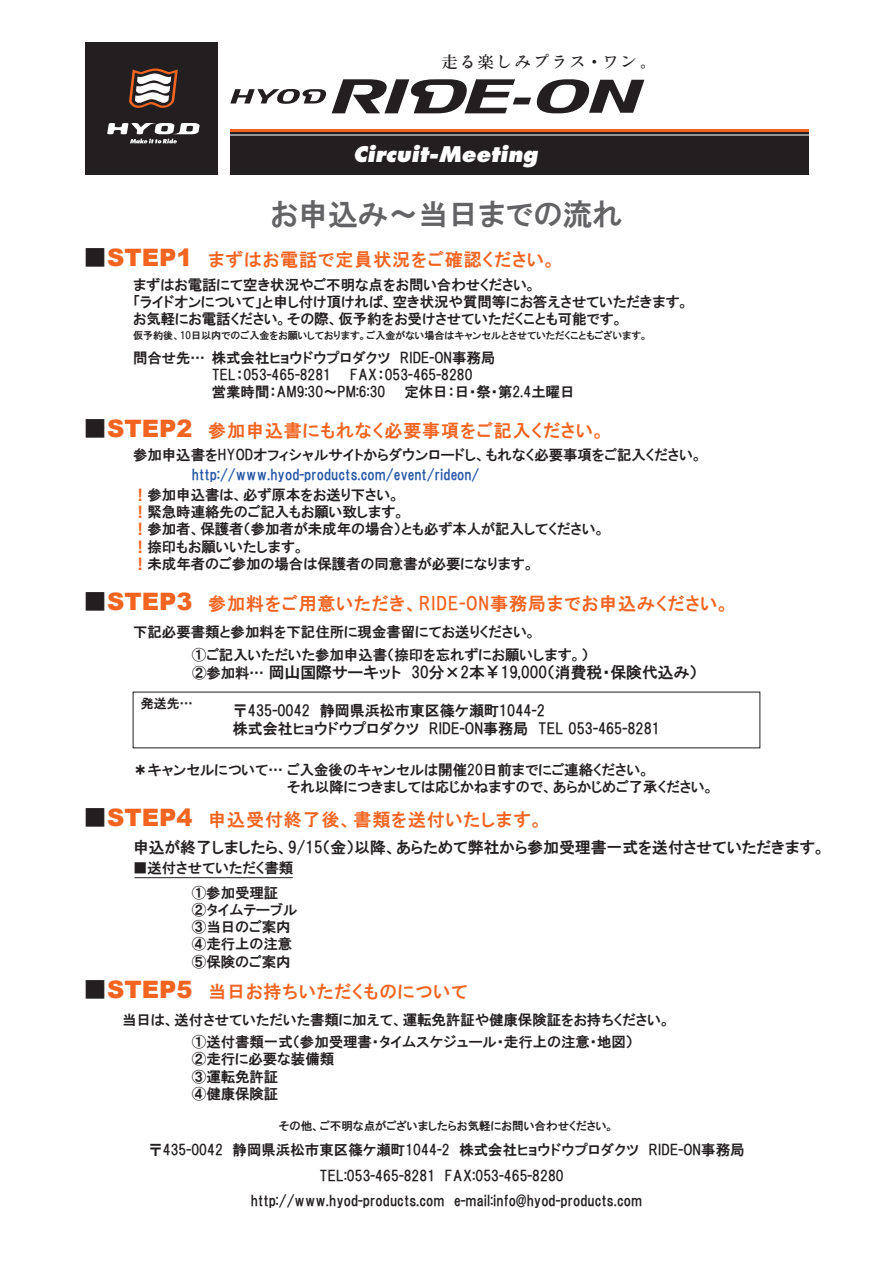
<style>
.page{position:relative;width:893px;height:1263px;background:#fff}
.page>*{position:absolute;margin:0;border:0;box-sizing:border-box;transform-origin:0 0}
.t1{font:30px "HGP Gothic E";color:#636366}
.t2{font:italic 800 21px "Futura Std";color:#fff}
.t3{font:18px "HGP Gothic E";letter-spacing:.05em;color:#f36421}
.t4{font:16.5px "Ro TJ Std B";letter-spacing:.095em;color:#231f20}
.t5{font:15.9px "HGP Gothic E";color:#231f20}
.t6{font:15px/18px "HGP Gothic E";color:#231f20}
.t7{font:14.4px/17.2px "HGP Gothic E";color:#231f20}
.t8{font:14.4px/20.2px "HGP Gothic E";color:#2556a6}
.t9{font:12.9px "HGP Gothic E";color:#231f20}
.t10{font:11.55px "HGP Gothic E";color:#231f20}
.t11{font:10.05px "HGP Gothic E";color:#231f20}
.s1{font-family:"Ro H Min Sink Std";font-weight:700}
.s2{font-size:24px;color:#231f20}
.s3{font-family:"Arial";font-weight:900;font-size:24px}
.s4{color:#f36421}
.s5{color:#231f20}
.s6{font-size:14.4px}
</style>
<div class="page">
<hr style="left:135px;top:877px;width:158px;height:1px;background:#231f20">
<div style="left:85px;top:43px;width:133px;height:132px;background:#231f20"></div>
<svg style="left:129px;top:69px;width:49px;height:39px"></svg>
<svg style="left:107px;top:123px;width:93px;height:20px"></svg>
<div style="left:230px;top:130px;width:578px;height:45px;background:#231f20"></div>
<hr style="left:230px;top:130px;width:578px;height:2px;background:#f36421">
<hr style="left:230px;top:134px;width:578px;height:1px;background:#939598">
<svg style="left:230px;top:79px;width:414px;height:34px"></svg>
<p class="t4" style="left:441px;top:53px;width:217px"><span class="s1">走</span>る<span class="s1">楽</span>しみプラス<span class="s1">・</span>ワン<span class="s1">。</span></p>
<h2 class="t2" style="left:353px;top:141px;width:186px">Circuit-Meeting</h2>
<h1 class="t1" style="left:270px;top:199px;width:354px">お申込み～当日までの流れ</h1>
<p class="t3" style="left:83px;top:251px;width:475px"><span class="s2">■</span><span class="s3">STEP1</span> まずはお電話で定員状況をご確認ください。</p>
<p class="t7" style="left:133px;top:276px;width:558px">まずはお電話にて空き状況やご不明な点をお問い合わせください。<br>「ライドオンについて」と申し付け頂ければ、空き状況や質問等にお答えさせていただきます。お気軽にお電話ください。その際、仮予約をお受けさせていただくことも可能です。</p>
<p class="t11" style="left:133px;top:330px;width:516px">仮予約後、10日以内でのご入金をお願いしております。ご入金がない場合はキャンセルとさせていただくこともございます。</p>
<p class="t7" style="left:212px;top:349px;width:364px;text-indent:-79px">問合せ先… 株式会社ヒョウドウプロダクツ　RIDE-ON事務局<br>TEL：053-465-8281　　FAX：053-465-8280<br>営業時間：AM9:30～PM:6:30　　定休日：日・祭・第2.4土曜日</p>
<p class="t3" style="left:83px;top:422px;width:524px"><span class="s2">■</span><span class="s3">STEP2</span> 参加申込書にもれなく必要事項をご記入ください。</p>
<p class="t7" style="left:133px;top:446px;width:571px">参加申込書をHYODオフィシャルサイトからダウンロードし、もれなく必要事項をご記入ください。</p>
<p class="t8" style="left:133px;top:464px;width:348px;text-indent:59px">http://www.hyod-products.com/event/rideon/<span class="s4">！</span><span class="s5">参加申込書は、必ず原本をお送り下さい。</span></p>
<p class="t7" style="left:133px;top:503px;width:474px"><span class="s4">！</span>緊急時連絡先のご記入もお願い致します。<br><span class="s4">！</span>参加者、保護者（参加者が未成年の場合）とも必ず本人が記入してください。<span class="s4">！</span>捺印もお願いいたします。<br><span class="s4">！</span>未成年者のご参加の場合は保護者の同意書が必要になります。</p>
<p class="t3" style="left:83px;top:594px;width:649px"><span class="s2">■</span><span class="s3">STEP3</span> 参加料をご用意いただき、RIDE-ON事務局までお申込みください。</p>
<p class="t7" style="left:192px;top:620px;width:398px;line-height:22.8px;text-indent:-59px">下記必要書類と参加料を下記住所に現金書留にてお送りください。<br>①ご記入いただいた参加申込書（捺印を忘れずにお願いします。）</p>
<p class="t5" style="left:192px;top:664px;width:507px"><span class="s6">②参加料…</span> 岡山国際サーキット 30分×2本￥19,000（消費税・保険代込み）</p>
<p class="t9" style="left:141px;top:697px;width:53px">発送先…</p>
<p class="t6" style="left:233px;top:701px;width:428px">〒435-0042　静岡県浜松市東区篠ケ瀬町1044-2<br>株式会社ヒョウドウプロダクツ　RIDE-ON事務局　TEL 053-465-8281</p>
<p class="t7" style="left:287px;top:761px;width:429px;text-indent:-154px">＊キャンセルについて… ご入金後のキャンセルは開催20日前までにご連絡ください。<br>それ以降につきましては応じかねますので、あらかじめご了承ください。</p>
<p class="t3" style="left:83px;top:810px;width:462px"><span class="s2">■</span><span class="s3">STEP4</span> 申込受付終了後、書類を送付いたします。</p>
<p class="t5" style="left:133px;top:839px;width:694px">申込が終了しましたら、9/15（金）以降、あらためて弊社から参加受理書一式を送付させていただきます。</p>
<p class="t7" style="left:192px;top:856px;width:103px;line-height:24.5px;text-indent:-59px">■送付させていただく書類<br>①参加受理証</p>
<p class="t7" style="left:192px;top:901px;width:107px">②タイムテーブル<br>③当日のご案内<br>④走行上の注意<br>⑤保険のご案内</p>
<p class="t3" style="left:83px;top:982px;width:386px"><span class="s2">■</span><span class="s3">STEP5</span> 当日お持ちいただくものについて</p>
<p class="t7" style="left:192px;top:1009px;width:480px;line-height:21.9px;text-indent:-70px">当日は、送付させていただいた書類に加えて、運転免許証や健康保険証をお持ちください。<br>①送付書類一式（参加受理書・タイムスケジュール・走行上の注意・地図）</p>
<p class="t7" style="left:192px;top:1050px;width:144px">②走行に必要な装備類<br>③運転免許証<br>④健康保険証</p>
<p class="t10" style="left:279px;top:1120px;width:337px">その他、ご不明な点がございましたらお気軽にお問い合わせください。</p>
<p class="t7" style="left:320px;top:1137px;width:427px;line-height:25.2px;text-indent:-171px">〒435-0042　静岡県浜松市東区篠ケ瀬町1044-2　株式会社ヒョウドウプロダクツ　RIDE-ON事務局<br>TEL:053-465-8281　FAX:053-465-8280</p>
<p class="t7" style="left:251px;top:1192px;width:393px">http://www.hyod-products.com　e-mail:info@hyod-products.com</p>
</div>
